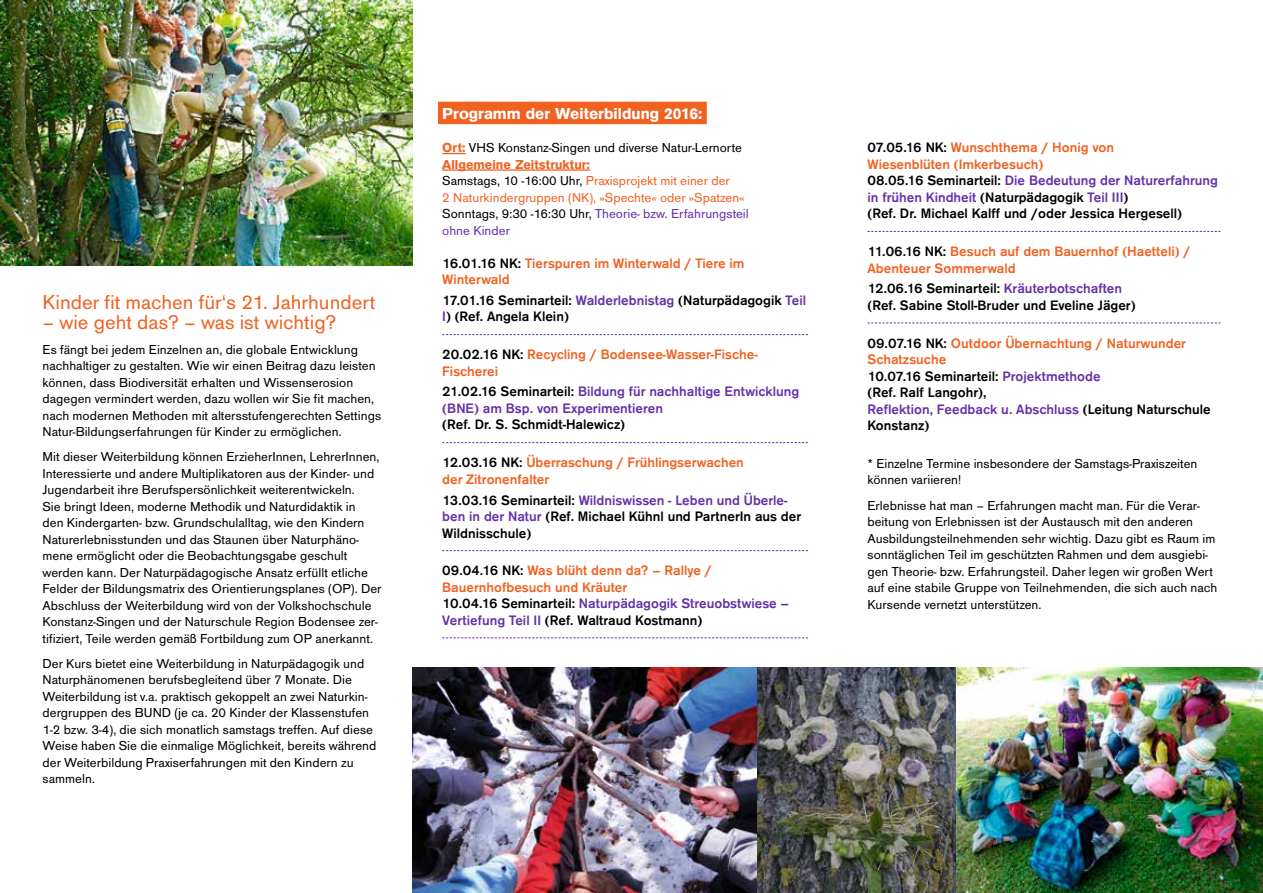
<style>
.page{position:relative;width:1263px;height:893px;background:#fff}
.page>*{position:absolute;margin:0;border:0;box-sizing:border-box;transform-origin:0 0}
.t1{font:21px "Ancona";color:#f16222}
.t2{font:700 16.5px "Ancona";color:#fff}
.t3{font:600 14.25px/16.5px "Ancona";color:#000}
.t4{font:600 14.25px/16.5px "Ancona";color:#f16222}
.t5{font:600 14.25px/16.5px "Ancona";color:#6531a8}
.t6{font:13.5px/16.5px "Ancona";color:#000}
.s1{font-weight:700;color:#f16222}
.s2{color:#f16222}
.s3{color:#6531a8}
.s4{color:#000}
</style>
<div class="page">
<div style="left:438px;top:102px;width:269px;height:22px;background:#f16222"></div>
<svg style="left:442px;top:153px;width:24px;height:1px"></svg>
<hr style="left:442px;top:169px;width:148px;height:2px;background:#f16222">
<svg style="left:442px;top:334px;width:366px;height:1px"></svg>
<svg style="left:442px;top:442px;width:366px;height:1px"></svg>
<svg style="left:442px;top:550px;width:366px;height:1px"></svg>
<svg style="left:442px;top:637px;width:366px;height:1px"></svg>
<svg style="left:867px;top:231px;width:353px;height:1px"></svg>
<svg style="left:867px;top:323px;width:353px;height:1px"></svg>
<img style="left:0;top:0;width:412px;height:266px">
<img style="left:757px;top:668px;width:200px;height:225px">
<img style="left:412px;top:668px;width:345px;height:225px">
<img style="left:957px;top:668px;width:306px;height:225px">
<h1 class="t1" style="left:43px;top:291px;width:334px">Kinder fit machen für‘s 21. Jahrhundert</h1>
<h1 class="t1" style="left:43px;top:310px;width:295px">– wie geht das? – was ist wichtig?</h1>
<p class="t6" style="left:43px;top:341px;width:340px">Es fängt bei jedem Einzelnen an, die globale Entwicklung nachhaltiger zu gestalten. Wie wir einen Beitrag dazu leisten können, dass Biodiversität erhalten und Wissenserosion dagegen vermindert werden, dazu wollen wir Sie fit machen, nach modernen Methoden mit altersstufengerechten Settings Natur-Bildungserfahrungen für Kinder zu ermöglichen.</p>
<p class="t6" style="left:43px;top:449px;width:340px">Mit dieser Weiterbildung können ErzieherInnen, LehrerInnen, Interessierte und andere Multiplikatoren aus der Kinder- und Jugendarbeit ihre Berufspersönlichkeit weiterentwickeln.<br>Sie bringt Ideen, moderne Methodik und Naturdidaktik in<br>den Kindergarten- bzw. Grundschulalltag, wie den Kindern Naturerlebnisstunden und das Staunen über Naturphäno&shy;mene ermöglicht oder die Beobachtungsgabe geschult werden kann. Der Naturpädagogische Ansatz erfüllt etliche Felder der Bildungsmatrix des Orientierungsplanes (OP). Der Abschluss der Weiterbildung wird von der Volkshochschule Konstanz-Singen und der Naturschule Region Bodensee zer&shy;tifiziert, Teile werden gemäß Fortbildung zum OP anerkannt.</p>
<p class="t6" style="left:43px;top:655px;width:335px">Der Kurs bietet eine Weiterbildung in Naturpädagogik und Naturphänomenen berufsbegleitend über 7 Monate. Die Weiterbildung ist v.a. praktisch gekoppelt an zwei Naturkin&shy;dergruppen des BUND (je ca. 20 Kinder der Klassenstufen 1-2 bzw. 3-4), die sich monatlich samstags treffen. Auf diese Weise haben Sie die einmalige Möglichkeit, bereits während der Weiterbildung Praxiserfahrungen mit den Kindern zu sammeln.</p>
<p class="t2" style="left:442px;top:104px;width:262px">Programm der Weiterbildung 2016:</p>
<p class="t6" style="left:442px;top:140px;width:308px"><span class="s1">Ort:</span> VHS Konstanz-Singen und diverse Natur-Lernorte <span class="s1">Allgemeine Zeitstruktur:<br></span>Samstags, 10 -16:00 Uhr, <span class="s2">Praxisprojekt mit einer der<br>2 Naturkindergruppen (NK), »Spechte« oder »Spatzen« </span>Sonntags, 9:30 -16:30 Uhr, <span class="s3">Theorie- bzw. Erfahrungsteil ohne Kinder</span></p>
<p class="t4" style="left:442px;top:255px;width:304px"><span class="s4">16.01.16 NK:</span> Tierspuren im Winterwald / Tiere im<br>Winterwald</p>
<p class="t3" style="left:442px;top:292px;width:365px">17.01.16 Seminarteil: <span class="s3">Walderlebnistag</span> (Naturpädagogik <span class="s3">Teil<br>I</span>) (Ref. Angela Klein)</p>
<p class="t4" style="left:442px;top:346px;width:317px"><span class="s4">20.02.16 NK:</span> Recycling / Bodensee-Wasser-Fische-<br>Fischerei</p>
<p class="t5" style="left:442px;top:384px;width:359px"><span class="s4">21.02.16 Seminarteil:</span> Bildung für nachhaltige Entwicklung (BNE) am Bsp. von Experimentieren</p>
<p class="t3" style="left:442px;top:417px;width:184px">(Ref. Dr. S. Schmidt-Halewicz)</p>
<p class="t4" style="left:442px;top:454px;width:303px"><span class="s4">12.03.16 NK:</span> Überraschung / Frühlingserwachen der Zitronenfalter</p>
<p class="t3" style="left:442px;top:492px;width:360px">13.03.16 Seminarteil: <span class="s3">Wildniswissen - Leben und Überle&shy;ben in der Natur</span> (Ref. Michael Kühnl und PartnerIn aus der<br>Wildnisschule)</p>
<p class="t3" style="left:442px;top:562px;width:348px">09.04.16 NK: <span class="s2">Was blüht denn da? – Rallye / Bauernhofbesuch und Kräuter<br></span>10.04.16 Seminarteil: <span class="s3">Naturpädagogik Streuobstwiese – Vertiefung Teil II</span> (Ref. Waltraud Kostmann)</p>
<p class="t3" style="left:867px;top:139px;width:352px">07.05.16 NK: <span class="s2">Wunschthema / Honig von<br>Wiesenblüten (Imkerbesuch)<br></span>08.05.16 Seminarteil: <span class="s3">Die Bedeutung der Naturerfahrung in frühen Kindheit</span> (Naturpädagogik <span class="s3">Teil III</span>)<br>(Ref. Dr. Michael Kalff und /oder Jessica Hergesell)</p>
<p class="t4" style="left:867px;top:243px;width:325px"><span class="s4">11.06.16 NK:</span> Besuch auf dem Bauernhof (Haetteli) /<br>Abenteuer Sommerwald</p>
<p class="t3" style="left:867px;top:281px;width:270px">12.06.16 Seminarteil: <span class="s3">Kräuterbotschaften </span>(Ref. Sabine Stoll-Bruder und Eveline Jäger)</p>
<p class="t3" style="left:867px;top:335px;width:345px">09.07.16 NK: <span class="s2">Outdoor Übernachtung / Naturwunder<br>Schatzsuche<br></span>10.07.16 Seminarteil: <span class="s3">Projektmethode<br></span>(Ref. Ralf Langohr),<br><span class="s3">Reflektion, Feedback u. Abschluss</span> (Leitung Naturschule<br>Konstanz)</p>
<p class="t6" style="left:867px;top:455px;width:331px">* Einzelne Termine insbesondere der Samstags-Praxiszeiten können variieren!</p>
<p class="t6" style="left:867px;top:497px;width:351px">Erlebnisse hat man – Erfahrungen macht man. Für die Verar&shy;beitung von Erlebnissen ist der Austausch mit den anderen Ausbildungsteilnehmenden sehr wichtig. Dazu gibt es Raum im sonntäglichen Teil im geschützten Rahmen und dem ausgiebi&shy;gen Theorie- bzw. Erfahrungsteil. Daher legen wir großen Wert auf eine stabile Gruppe von Teilnehmenden, die sich auch nach Kursende vernetzt unterstützen.</p>
</div>
